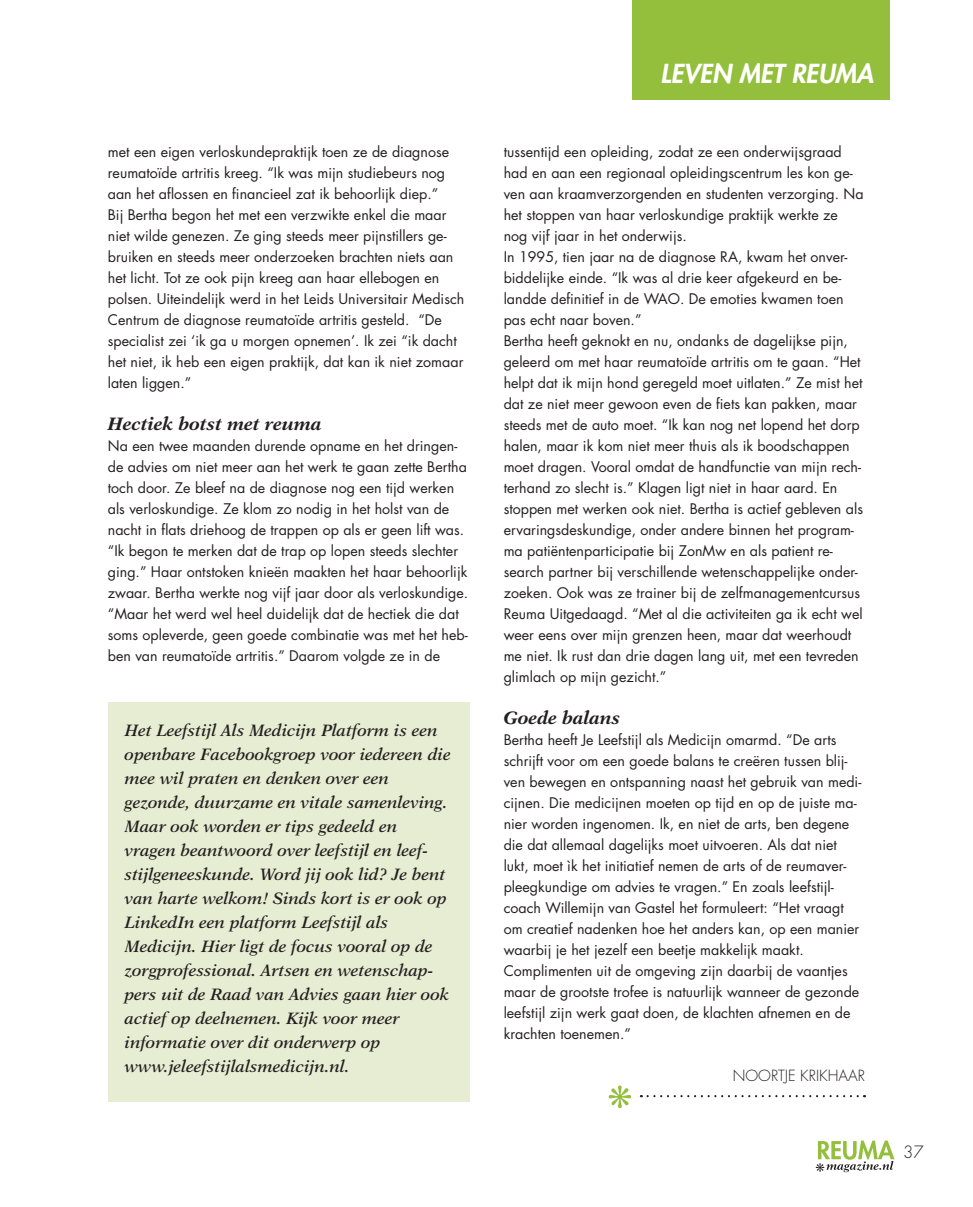
<style>
.page{position:relative;width:973px;height:1207px;background:#fff}
.page>*{position:absolute;margin:0;border:0;box-sizing:border-box;transform-origin:0 0}
.t1{font:italic 800 25.5px "Futura Std";color:#fff}
.t2{font:italic 700 18px "New Aster LT Std";color:#231f20}
.t3{font:italic 600 16.5px/24px "New Aster LT Std";color:#231f20}
.t4{font:300 16.5px "Futura Std";color:#231f20}
.t5{font:300 15px "Futura Std";color:#231f20}
.t6{font:14.25px/21px "Futura Std";color:#231f20}
</style>
<div class="page">
<div style="left:632px;top:0;width:258px;height:100px;background:#94bf3d"></div>
<svg style="left:816px;top:1140px;width:78px;height:32px"></svg>
<div style="left:108px;top:702px;width:361px;height:399px;background:#e7edd2"></div>
<svg style="left:648px;top:1095px;width:217px;height:2px"></svg>
<svg style="left:609px;top:1085px;width:22px;height:23px"></svg>
<p class="t6" style="left:108px;top:142px;width:358px">met een eigen verloskundepraktijk toen ze de diagnose reumatoïde artritis kreeg. “Ik was mijn studiebeurs nog aan het aflossen en financieel zat ik behoorlijk diep.”<br>Bij Bertha begon het met een verzwikte enkel die maar niet wilde genezen. Ze ging steeds meer pijnstillers ge&shy;bruiken en steeds meer onderzoeken brachten niets aan het licht. Tot ze ook pijn kreeg aan haar ellebogen en polsen. Uiteindelijk werd in het Leids Universitair Medisch Centrum de diagnose reumatoïde artritis gesteld. “De specialist zei ‘ik ga u morgen opnemen’. Ik zei “ik dacht het niet, ik heb een eigen praktijk, dat kan ik niet zomaar laten liggen.”</p>
<p class="t2" style="left:108px;top:416px;width:215px">Hectiek botst met reuma</p>
<p class="t6" style="left:108px;top:436px;width:362px">Na een twee maanden durende opname en het dringen&shy;de advies om niet meer aan het werk te gaan zette Bertha toch door. Ze bleef na de diagnose nog een tijd werken als verloskundige. Ze klom zo nodig in het holst van de nacht in flats driehoog de trappen op als er geen lift was. “Ik begon te merken dat de trap op lopen steeds slechter ging.” Haar ontstoken knieën maakten het haar behoorlijk zwaar. Bertha werkte nog vijf jaar door als verloskundige. “Maar het werd wel heel duidelijk dat de hectiek die dat soms opleverde, geen goede combinatie was met het heb&shy;ben van reumatoïde artritis.” Daarom volgde ze in de</p>
<p class="t3" style="left:125px;top:720px;width:328px">Het Leefstijl Als Medicijn Platform is een openbare Facebookgroep voor iedereen die mee wil praten en denken over een gezonde, duurzame en vitale samenleving.<br>Maar ook worden er tips gedeeld en vragen beantwoord over leefstijl en leef&shy;stijlgeneeskunde. Word jij ook lid? Je bent van harte welkom! Sinds kort is er ook op LinkedIn een platform Leefstijl als Medicijn. Hier ligt de focus vooral op de zorgprofessional. Artsen en wetenschap&shy;pers uit de Raad van Advies gaan hier ook actief op deelnemen. Kijk voor meer informatie over dit onderwerp op www.jeleefstijlalsmedicijn.nl.</p>
<h1 class="t1" style="left:661px;top:59px;width:214px">LEVEN MET REUMA</h1>
<p class="t6" style="left:504px;top:142px;width:361px">tussentijd een opleiding, zodat ze een onderwijsgraad had en aan een regionaal opleidingscentrum les kon ge&shy;ven aan kraamverzorgenden en studenten verzorging. Na het stoppen van haar verloskundige praktijk werkte ze nog vijf jaar in het onderwijs.<br>In 1995, tien jaar na de diagnose RA, kwam het onver&shy;biddelijke einde. “Ik was al drie keer afgekeurd en be&shy;landde definitief in de WAO. De emoties kwamen toen pas echt naar boven.”<br>Bertha heeft geknokt en nu, ondanks de dagelijkse pijn, geleerd om met haar reumatoïde artritis om te gaan. “Het helpt dat ik mijn hond geregeld moet uitlaten.” Ze mist het dat ze niet meer gewoon even de fiets kan pakken, maar steeds met de auto moet. “Ik kan nog net lopend het dorp halen, maar ik kom niet meer thuis als ik boodschappen moet dragen. Vooral omdat de handfunctie van mijn rech&shy;terhand zo slecht is.” Klagen ligt niet in haar aard. En stoppen met werken ook niet. Bertha is actief gebleven als ervaringsdeskundige, onder andere binnen het program&shy;ma patiëntenparticipatie bij ZonMw en als patient re&shy;search partner bij verschillende wetenschappelijke onder&shy;zoeken. Ook was ze trainer bij de zelfmanagementcursus Reuma Uitgedaagd. “Met al die activiteiten ga ik echt wel weer eens over mijn grenzen heen, maar dat weerhoudt me niet. Ik rust dan drie dagen lang uit, met een tevreden glimlach op mijn gezicht.”</p>
<p class="t2" style="left:504px;top:710px;width:118px">Goede balans</p>
<p class="t6" style="left:504px;top:730px;width:359px">Bertha heeft Je Leefstijl als Medicijn omarmd. “De arts schrijft voor om een goede balans te creëren tussen blij&shy;ven bewegen en ontspanning naast het gebruik van medi&shy;cijnen. Die medicijnen moeten op tijd en op de juiste ma&shy;nier worden ingenomen. Ik, en niet de arts, ben degene die dat allemaal dagelijks moet uitvoeren. Als dat niet lukt, moet ìk het initiatief nemen de arts of de reumaver&shy;pleegkundige om advies te vragen.” En zoals leefstijl&shy;coach Willemijn van Gastel het formuleert: “Het vraagt om creatief nadenken hoe het anders kan, op een manier waarbij je het jezelf een beetje makkelijk maakt.<br>Complimenten uit de omgeving zijn daarbij de vaantjes maar de grootste trofee is natuurlijk wanneer de gezonde leefstijl zijn werk gaat doen, de klachten afnemen en de krachten toenemen.”</p>
<p class="t5" style="left:733px;top:1069px;width:134px">NOORTJE KRIKHAAR</p>
<p class="t4" style="left:903px;top:1145px;width:22px">37</p>
</div>
